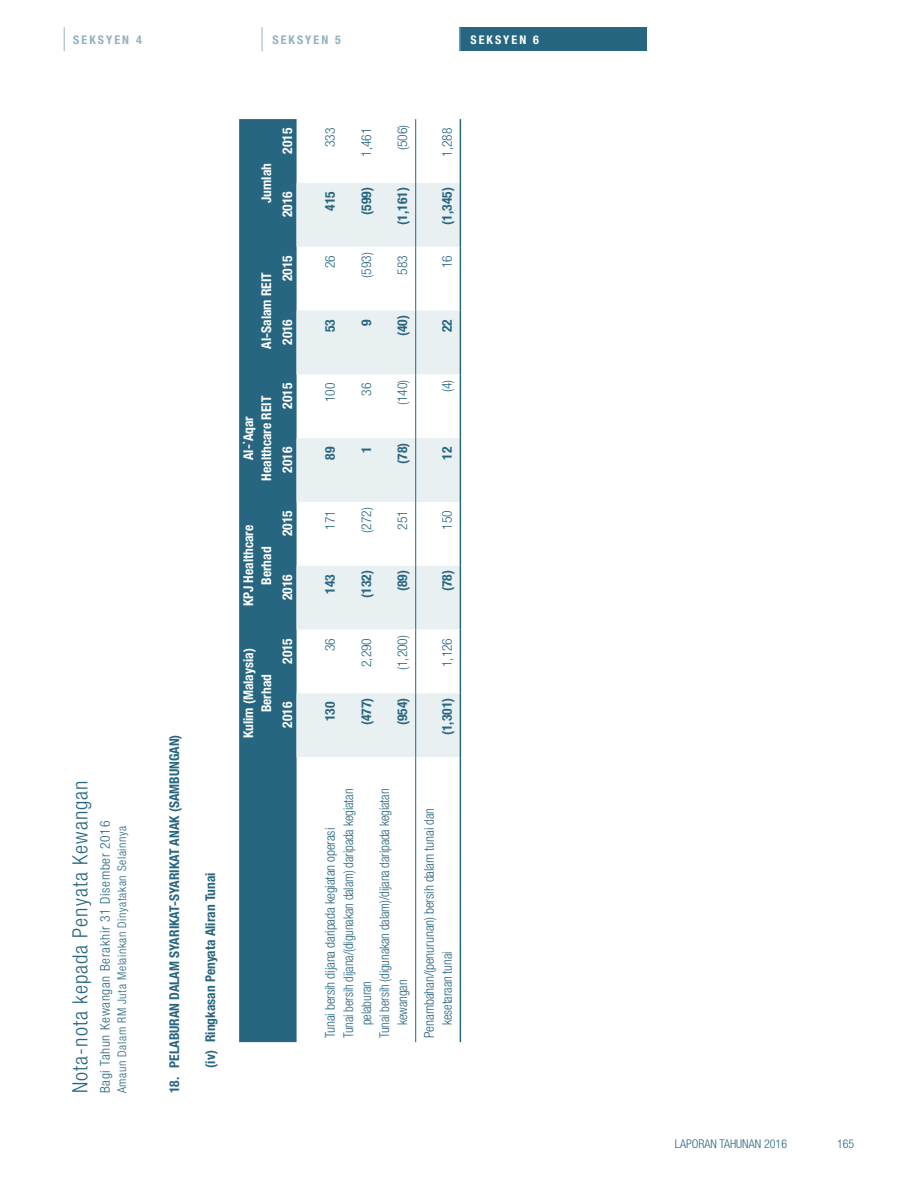
<style>
.page{position:relative;width:919px;height:1191px;background:#fff}
.page>*{position:absolute;margin:0;border:0;box-sizing:border-box;transform-origin:0 0}
.t1{font:300 condensed 21px "Helvetica Neue LT Std";letter-spacing:.05em;color:#276681}
.t2{font:300 condensed 13.5px/18px "Helvetica Neue LT Std";letter-spacing:-.01em;color:#276681}
.t3{font:700 condensed 13.5px "Helvetica Neue LT Std";color:#276681}
.t4{font:700 condensed 13.5px/18px "Helvetica Neue LT Std";color:#fff;text-align:center}
.t5{font:300 condensed 13.5px/18px "Helvetica Neue LT Std";letter-spacing:-.01em;color:#276681;scale:.95 1}
.t6{font:300 condensed 13.5px "Helvetica Neue LT Std";letter-spacing:.05em;color:#276681}
.t7{font:300 condensed 12px "Helvetica Neue LT Std";letter-spacing:.05em;color:#276681}
.t8{font:300 condensed 12px "Helvetica Neue LT Std";color:#276681}
.t9{font:700 condensed 12px "Helvetica Neue LT Std";letter-spacing:.17em;color:#93b2c0}
.t10{font:700 condensed 12px "Helvetica Neue LT Std";letter-spacing:.17em;color:#fff}
</style>
<div class="page">
<div style="left:459px;top:28px;width:187px;height:23px;background:#276681"></div>
<svg style="left:64px;top:27px;width:1px;height:24px"></svg>
<svg style="left:261px;top:27px;width:1px;height:24px"></svg>
<svg style="left:459px;top:27px;width:1px;height:24px"></svg>
<div style="left:239px;top:119px;width:57px;height:923px;background:#276681"></div>
<svg style="left:296px;top:183px;width:163px;height:574px;fill:#e9f0f2"></svg>
<hr style="left:415px;top:757px;width:1px;height:285px;background:#276681">
<hr style="left:415px;top:693px;width:1px;height:64px;background:#276681">
<hr style="left:415px;top:629px;width:1px;height:64px;background:#276681">
<hr style="left:415px;top:566px;width:1px;height:63px;background:#276681">
<hr style="left:415px;top:502px;width:1px;height:64px;background:#276681">
<hr style="left:415px;top:438px;width:1px;height:64px;background:#276681">
<hr style="left:415px;top:374px;width:1px;height:64px;background:#276681">
<hr style="left:415px;top:310px;width:1px;height:64px;background:#276681">
<hr style="left:415px;top:247px;width:1px;height:63px;background:#276681">
<hr style="left:415px;top:183px;width:1px;height:64px;background:#276681">
<hr style="left:415px;top:119px;width:1px;height:64px;background:#276681">
<hr style="left:459px;top:757px;width:2px;height:285px;background:#276681">
<hr style="left:459px;top:693px;width:2px;height:64px;background:#276681">
<hr style="left:459px;top:629px;width:2px;height:64px;background:#276681">
<hr style="left:459px;top:566px;width:2px;height:63px;background:#276681">
<hr style="left:459px;top:502px;width:2px;height:64px;background:#276681">
<hr style="left:459px;top:438px;width:2px;height:64px;background:#276681">
<hr style="left:459px;top:374px;width:2px;height:64px;background:#276681">
<hr style="left:459px;top:310px;width:2px;height:64px;background:#276681">
<hr style="left:459px;top:247px;width:2px;height:63px;background:#276681">
<hr style="left:459px;top:183px;width:2px;height:64px;background:#276681">
<hr style="left:459px;top:119px;width:2px;height:64px;background:#276681">
<p class="t9" style="left:73px;top:33px;width:70px">SEKSYEN 4</p>
<p class="t9" style="left:272px;top:33px;width:70px">SEKSYEN 5</p>
<p class="t10" style="left:470px;top:33px;width:70px">SEKSYEN 6</p>
<h1 class="t1" style="left:68px;top:1093px;width:314px;rotate:-90deg">Nota-nota kepada Penyata Kewangan</h1>
<p class="t6" style="left:97px;top:1093px;width:274px;rotate:-90deg">Bagi Tahun Kewangan Berakhir 31 Disember 2016</p>
<p class="t7" style="left:115px;top:1093px;width:269px;rotate:-90deg">Amaun Dalam RM Juta Melainkan Dinyatakan Selainnya</p>
<p class="t3" style="left:166px;top:1093px;width:360px;rotate:-90deg">18. PELABURAN DALAM SYARIKAT-SYARIKAT ANAK (SAMBUNGAN)</p>
<p class="t3" style="left:202px;top:1067px;width:196px;rotate:-90deg">(iv) Ringkasan Penyata Aliran Tunai</p>
<p class="t4" style="left:257px;top:203px;width:41px;rotate:-90deg">Jumlah</p>
<p class="t4" style="left:278px;top:154px;width:27px;rotate:-90deg">2015</p>
<p class="t4" style="left:278px;top:217px;width:27px;rotate:-90deg">2016</p>
<p class="t4" style="left:257px;top:349px;width:78px;rotate:-90deg">Al-Salam REIT</p>
<p class="t4" style="left:278px;top:281px;width:27px;rotate:-90deg">2015</p>
<p class="t4" style="left:278px;top:345px;width:27px;rotate:-90deg">2016</p>
<p class="t4" style="left:239px;top:480px;width:86px;rotate:-90deg">Al-`Aqar<br>Healthcare REIT</p>
<p class="t4" style="left:278px;top:409px;width:27px;rotate:-90deg">2015</p>
<p class="t4" style="left:278px;top:472px;width:27px;rotate:-90deg">2016</p>
<p class="t4" style="left:239px;top:606px;width:83px;rotate:-90deg">KPJ Healthcare<br>Berhad</p>
<p class="t4" style="left:278px;top:536px;width:27px;rotate:-90deg">2015</p>
<p class="t4" style="left:278px;top:600px;width:27px;rotate:-90deg">2016</p>
<p class="t4" style="left:239px;top:738px;width:91px;rotate:-90deg">Kulim (Malaysia)<br>Berhad</p>
<p class="t4" style="left:278px;top:664px;width:27px;rotate:-90deg">2015</p>
<p class="t4" style="left:278px;top:727px;width:27px;rotate:-90deg">2016</p>
<p class="t2" style="left:321px;top:147px;width:21px;rotate:-90deg">333</p>
<p class="t2" style="left:357px;top:157px;width:31px;rotate:-90deg">1,461</p>
<p class="t2" style="left:393px;top:150px;width:27px;rotate:-90deg">(506)</p>
<p class="t2" style="left:438px;top:157px;width:31px;rotate:-90deg">1,288</p>
<p class="t3" style="left:322px;top:211px;width:21px;rotate:-90deg">415</p>
<p class="t3" style="left:358px;top:215px;width:29px;rotate:-90deg">(599)</p>
<p class="t3" style="left:394px;top:225px;width:39px;rotate:-90deg">(1,161)</p>
<p class="t3" style="left:439px;top:225px;width:39px;rotate:-90deg">(1,345)</p>
<p class="t2" style="left:321px;top:268px;width:14px;rotate:-90deg">26</p>
<p class="t2" style="left:357px;top:278px;width:27px;rotate:-90deg">(593)</p>
<p class="t2" style="left:393px;top:275px;width:21px;rotate:-90deg">583</p>
<p class="t2" style="left:438px;top:268px;width:14px;rotate:-90deg">16</p>
<p class="t3" style="left:322px;top:332px;width:14px;rotate:-90deg">53</p>
<p class="t3" style="left:358px;top:325px;width:8px;rotate:-90deg">9</p>
<p class="t3" style="left:394px;top:336px;width:22px;rotate:-90deg">(40)</p>
<p class="t3" style="left:439px;top:332px;width:14px;rotate:-90deg">22</p>
<p class="t2" style="left:321px;top:402px;width:21px;rotate:-90deg">100</p>
<p class="t2" style="left:357px;top:396px;width:14px;rotate:-90deg">36</p>
<p class="t2" style="left:393px;top:405px;width:27px;rotate:-90deg">(140)</p>
<p class="t2" style="left:438px;top:392px;width:14px;rotate:-90deg">(4)</p>
<p class="t3" style="left:322px;top:459px;width:14px;rotate:-90deg">89</p>
<p class="t3" style="left:358px;top:453px;width:8px;rotate:-90deg">1</p>
<p class="t3" style="left:394px;top:463px;width:22px;rotate:-90deg">(78)</p>
<p class="t3" style="left:439px;top:459px;width:14px;rotate:-90deg">12</p>
<p class="t2" style="left:321px;top:530px;width:21px;rotate:-90deg">171</p>
<p class="t2" style="left:357px;top:533px;width:27px;rotate:-90deg">(272)</p>
<p class="t2" style="left:393px;top:530px;width:21px;rotate:-90deg">251</p>
<p class="t2" style="left:438px;top:530px;width:21px;rotate:-90deg">150</p>
<p class="t3" style="left:322px;top:593px;width:21px;rotate:-90deg">143</p>
<p class="t3" style="left:358px;top:597px;width:29px;rotate:-90deg">(132)</p>
<p class="t3" style="left:394px;top:591px;width:22px;rotate:-90deg">(89)</p>
<p class="t3" style="left:439px;top:591px;width:22px;rotate:-90deg">(78)</p>
<p class="t2" style="left:321px;top:651px;width:14px;rotate:-90deg">36</p>
<p class="t2" style="left:357px;top:667px;width:31px;rotate:-90deg">2,290</p>
<p class="t2" style="left:393px;top:670px;width:37px;rotate:-90deg">(1,200)</p>
<p class="t2" style="left:438px;top:667px;width:31px;rotate:-90deg">1,126</p>
<p class="t3" style="left:322px;top:721px;width:21px;rotate:-90deg">130</p>
<p class="t3" style="left:358px;top:725px;width:29px;rotate:-90deg">(477)</p>
<p class="t3" style="left:394px;top:725px;width:29px;rotate:-90deg">(954)</p>
<p class="t3" style="left:439px;top:735px;width:39px;rotate:-90deg">(1,301)</p>
<p class="t5" style="left:339px;top:1025px;width:250px;text-indent:-13px;rotate:-90deg">Tunai bersih dijana/(digunakan dalam) daripada kegiatan pelaburan</p>
<p class="t5" style="left:375px;top:1025px;width:250px;text-indent:-13px;rotate:-90deg">Tunai bersih (digunakan dalam)/dijana daripada kegiatan kewangan</p>
<p class="t2" style="left:321px;top:1037px;width:211px;rotate:-90deg">Tunai bersih dijana daripada kegiatan operasi</p>
<p class="t2" style="left:420px;top:1025px;width:218px;text-indent:-13px;rotate:-90deg">Penambahan/(penurunan) bersih dalam tunai dan kesetaraan tunai</p>
<p class="t8" style="left:674px;top:1136px;width:114px">LAPORAN TAHUNAN 2016</p>
<p class="t7" style="left:837px;top:1136px;width:19px">165</p>
</div>
